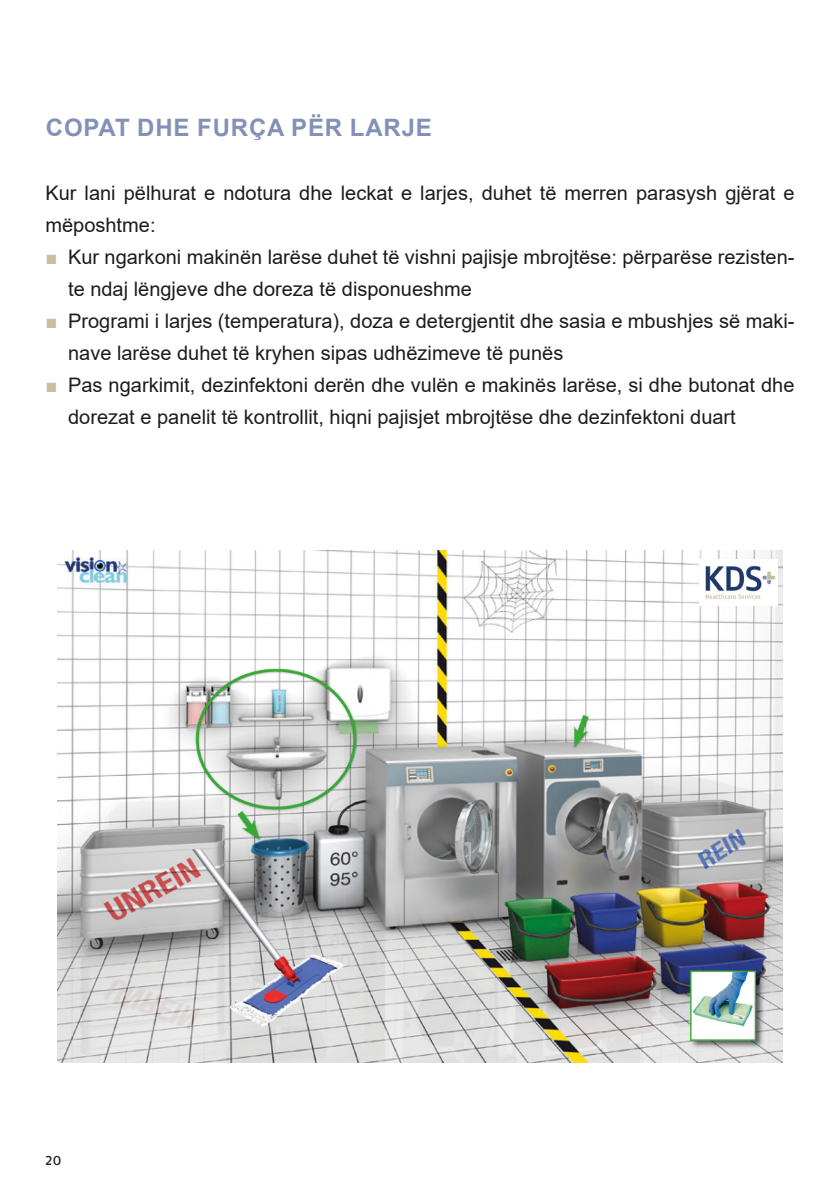
<style>
.page{position:relative;width:840px;height:1191px;background:#fff}
.page>*{position:absolute;margin:0;border:0;box-sizing:border-box;transform-origin:0 0}
.Kapitel_Subhead{font:700 24px "Arial";letter-spacing:.035em;color:#8391b9}
.Aufzählungen{font:20px/32px "Arial";color:#1d1d1b}
.Fließtext{font:20px/32px "Arial";color:#1d1d1b}
.t1{font:16px "Fago OT";color:#1d1d1b}
.s1{color:#c8bea0}
</style>
<div class="page">
<img style="left:58px;top:550px;width:723px;height:512px">
<img style="left:699px;top:560px;width:77px;height:45px">
<p class="Kapitel_Subhead" style="left:46px;top:111px;width:387px">COPAT DHE FURÇA PËR LARJE</p>
<p class="Fließtext" style="left:45px;top:177px;width:750px">Kur lani pëlhurat e ndotura dhe leckat e larjes, duhet të merren parasysh gjërat e mëposhtme:</p>
<p class="Aufzählungen" style="left:68px;top:241px;width:727px;text-indent:-23px"><span class="s1">■</span> Kur ngarkoni makinën larëse duhet të vishni pajisje mbrojtëse: përparëse rezisten&shy;te ndaj lëngjeve dhe doreza të disponueshme</p>
<p class="Aufzählungen" style="left:68px;top:305px;width:727px;text-indent:-23px"><span class="s1">■</span> Programi i larjes (temperatura), doza e detergjentit dhe sasia e mbushjes së maki&shy;nave larëse duhet të kryhen sipas udhëzimeve të punës</p>
<p class="Aufzählungen" style="left:68px;top:369px;width:727px;text-indent:-23px"><span class="s1">■</span> Pas ngarkimit, dezinfektoni derën dhe vulën e makinës larëse, si dhe butonat dhe dorezat e panelit të kontrollit, hiqni pajisjet mbrojtëse dhe dezinfektoni duart</p>
<p class="t1" style="left:45px;top:1150px;width:18px">20</p>
</div>
